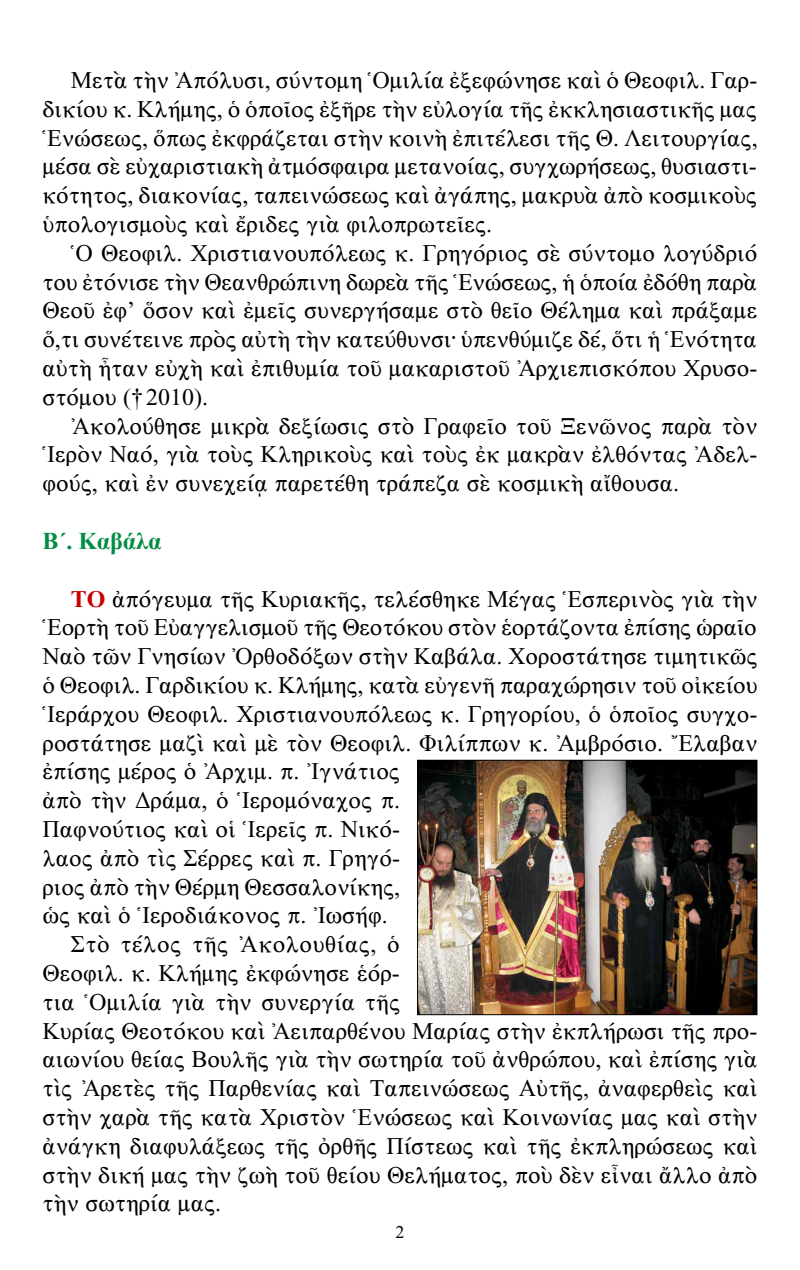
<style>
.page{position:relative;width:800px;height:1270px;background:#fff}
.page>*{position:absolute;margin:0;border:0;box-sizing:border-box;transform-origin:0 0}
.t1{font:24px/28.8px "CTOS New Times Roman Test 1";color:#000;text-align:justify}
.t2{font:24px "CTOS New Times Roman Test 1";letter-spacing:.02em;color:#000}
.t3{font:700 24px "Times New Roman";color:#008c44}
.t4{font:18px "CTOS New Times Roman Test 1";color:#000}
.s1{font-family:"CTOS New Times Bold Test 1";color:#c80000}
</style>
<div class="page">
<img style="left:419px;top:762px;width:336px;height:251px">
<div style="left:417px;top:760px;width:340px;height:255px;border:1px solid #000"></div>
<p class="t1" style="left:43px;top:66px;width:716px;text-indent:28px">Μετὰ τὴν Ἀπόλυσι, σύντομη Ὁμιλία ἐξεφώνησε καὶ ὁ Θεοφιλ. Γαρ&shy;δικίου κ. Κλήμης, ὁ ὁποῖος ἐξῆρε τὴν εὐλογία τῆς ἐκκλησιαστικῆς μας Ἑνώσεως, ὅπως ἐκφράζεται στὴν κοινὴ ἐπιτέλεσι τῆς Θ. Λειτουργίας, μέσα σὲ εὐχαριστιακὴ ἀτμόσφαιρα μετανοίας, συγχωρήσεως, θυσιαστι&shy;κότητος, διακονίας, ταπεινώσεως καὶ ἀγάπης, μακρυὰ ἀπὸ κοσμικοὺς ὑπολογισμοὺς καὶ ἔριδες γιὰ φιλοπρωτεῖες.</p>
<p class="t1" style="left:43px;top:239px;width:716px;text-indent:28px">Ὁ Θεοφιλ. Χριστιανουπόλεως κ. Γρηγόριος σὲ σύντομο λογύδριό του ἐτόνισε τὴν Θεανθρώπινη δωρεὰ τῆς Ἑνώσεως, ἡ ὁποία ἐδόθη παρὰ Θεοῦ ἐφ’ ὅσον καὶ ἐμεῖς συνεργήσαμε στὸ θεῖο Θέλημα καὶ πράξαμε ὅ,τι συνέτεινε πρὸς αὐτὴ τὴν κατεύθυνσι· ὑπενθύμιζε δέ, ὅτι ἡ Ἑνότητα αὐτὴ ἦταν εὐχὴ καὶ ἐπιθυμία τοῦ μακαριστοῦ Ἀρχιεπισκόπου Χρυσο&shy;στόμου († 2010).</p>
<p class="t1" style="left:43px;top:411px;width:716px;text-indent:28px">Ἀκολούθησε μικρὰ δεξίωσις στὸ Γραφεῖο τοῦ Ξενῶνος παρὰ τὸν Ἱερὸν Ναό, γιὰ τοὺς Κληρικοὺς καὶ τοὺς ἐκ μακρὰν ἐλθόντας Ἀδελ&shy;φούς, καὶ ἐν συνεχείᾳ παρετέθη τράπεζα σὲ κοσμικὴ αἴθουσα.</p>
<p class="t3" style="left:43px;top:524px;width:120px">Β΄. Καβάλα</p>
<p class="t1" style="left:71px;top:584px;width:688px"><span class="s1">ΤΟ</span> ἀπόγευμα τῆς Κυριακῆς, τελέσθηκε Μέγας Ἑσπερινὸς γιὰ τὴν</p>
<p class="t1" style="left:43px;top:613px;width:715px">Ἑορτὴ τοῦ Εὐαγγελισμοῦ τῆς Θεοτόκου στὸν ἑορτάζοντα ἐπίσης ὡραῖο</p>
<p class="t1" style="left:43px;top:642px;width:716px">Ναὸ τῶν Γνησίων Ὀρθοδόξων στὴν Καβάλα. Χοροστάτησε τιμητικῶς</p>
<p class="t1" style="left:43px;top:671px;width:716px">ὁ Θεοφιλ. Γαρδικίου κ. Κλήμης, κατὰ εὐγενῆ παραχώρησιν τοῦ οἰκείου</p>
<p class="t1" style="left:43px;top:699px;width:716px">Ἱεράρχου Θεοφιλ. Χριστιανουπόλεως κ. Γρηγορίου, ὁ ὁποῖος συγχο-</p>
<p class="t1" style="left:43px;top:728px;width:716px">ροστάτησε μαζὶ καὶ μὲ τὸν Θεοφιλ. Φιλίππων κ. Ἀμβρόσιο. Ἔλαβαν</p>
<p class="t1" style="left:43px;top:757px;width:359px">ἐπίσης μέρος ὁ Ἀρχιμ. π. Ἰγνάτιος</p>
<p class="t1" style="left:43px;top:786px;width:359px">ἀπὸ τὴν Δράμα, ὁ Ἱερομόναχος π.</p>
<p class="t1" style="left:43px;top:815px;width:359px">Παφνούτιος καὶ οἱ Ἱερεῖς π. Νικό-</p>
<p class="t1" style="left:43px;top:843px;width:359px">λαος ἀπὸ τὶς Σέρρες καὶ π. Γρηγό-</p>
<p class="t1" style="left:43px;top:872px;width:359px">ριος ἀπὸ τὴν Θέρμη Θεσσαλονίκης,</p>
<p class="t1" style="left:43px;top:901px;width:347px">ὡς καὶ ὁ Ἱεροδιάκονος π. Ἰωσήφ.</p>
<p class="t2" style="left:71px;top:931px;width:330px">Στὸ τέλος τῆς Ἀκολουθίας, ὁ</p>
<p class="t1" style="left:43px;top:959px;width:359px">Θεοφιλ. κ. Κλήμης ἐκφώνησε ἑόρ-</p>
<p class="t1" style="left:43px;top:987px;width:359px">τια Ὁμιλία γιὰ τὴν συνεργία τῆς</p>
<p class="t1" style="left:43px;top:1016px;width:716px">Κυρίας Θεοτόκου καὶ Ἀειπαρθένου Μαρίας στὴν ἐκπλήρωσι τῆς προ-</p>
<p class="t1" style="left:43px;top:1045px;width:716px">αιωνίου θείας Βουλῆς γιὰ τὴν σωτηρία τοῦ ἀνθρώπου, καὶ ἐπίσης γιὰ</p>
<p class="t1" style="left:43px;top:1074px;width:716px">τὶς Ἀρετὲς τῆς Παρθενίας καὶ Ταπεινώσεως Αὐτῆς, ἀναφερθεὶς καὶ</p>
<p class="t1" style="left:43px;top:1103px;width:716px">στὴν χαρὰ τῆς κατὰ Χριστὸν Ἑνώσεως καὶ Κοινωνίας μας καὶ στὴν</p>
<p class="t1" style="left:43px;top:1131px;width:716px">ἀνάγκη διαφυλάξεως τῆς ὀρθῆς Πίστεως καὶ τῆς ἐκπληρώσεως καὶ</p>
<p class="t1" style="left:43px;top:1160px;width:716px">στὴν δική μας τὴν ζωὴ τοῦ θείου Θελήματος, ποὺ δὲν εἶναι ἄλλο ἀπὸ</p>
<p class="t1" style="left:43px;top:1189px;width:180px">τὴν σωτηρία μας.</p>
<p class="t4" style="left:395px;top:1222px;width:10px">2</p>
</div>
